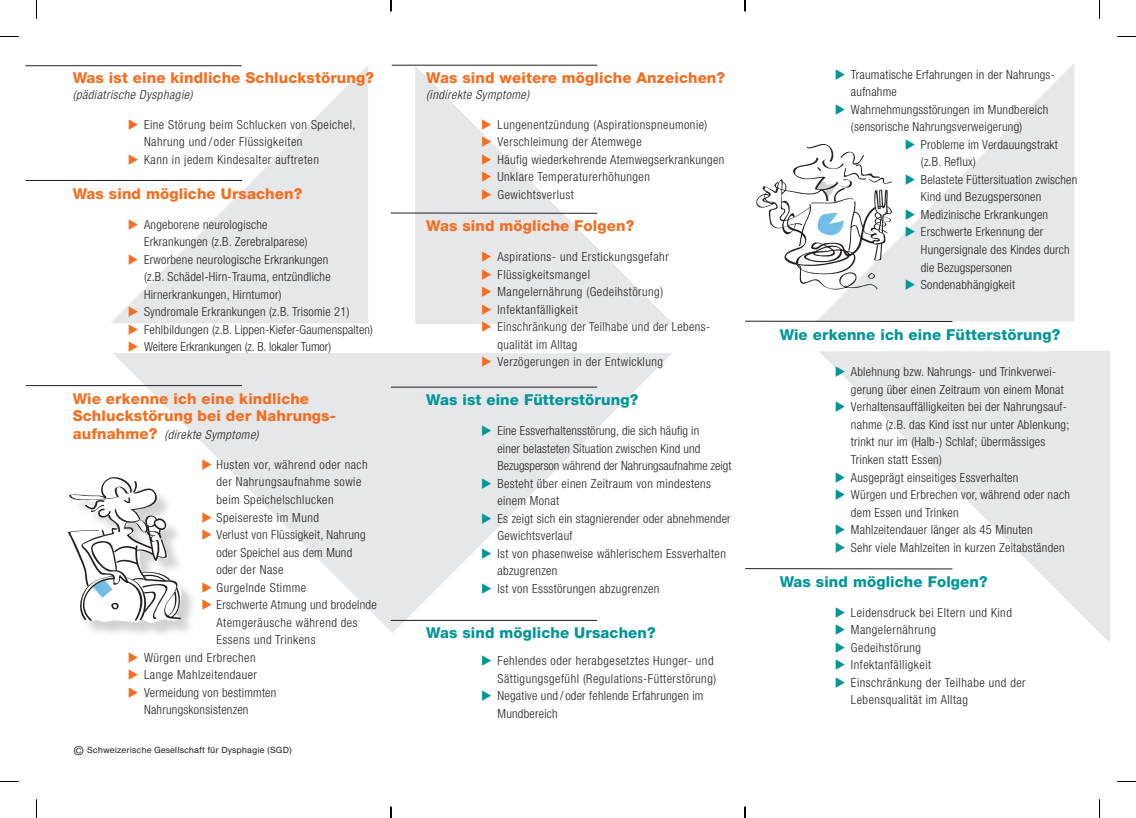
<style>
.page{position:relative;width:1136px;height:818px;background:#fff}
.page>*{position:absolute;margin:0;border:0;box-sizing:border-box;transform-origin:0 0}
.t1{font:800 15px/17.5px "Helvetica Neue";letter-spacing:.01em;color:#f36e21}
.t2{font:800 15px "Helvetica Neue";letter-spacing:.01em;color:#009597}
.t3{font:300 condensed 12.5px/17.5px "Helvetica Neue";letter-spacing:.02em;color:#231f20}
.t4{font:300 condensed 12.5px/17.5px "Helvetica Neue";letter-spacing:.04em;color:#231f20}
.t5{font:italic 300 condensed 12.5px "Helvetica Neue";letter-spacing:.04em;color:#231f20}
.t6{font:300 condensed 12.5px "Helvetica Neue";color:#231f20}
.t7{font:8.75px "Helvetica Greek Upright";color:#231f20}
.s1{color:#f36e21}
.s2{font-weight:800;font-style:normal;font-stretch:normal;font-size:15px;color:#f36e21}
.s3{font-size:12.5px}
.s4{color:#009597}
</style>
<div class="page">
<svg style="left:816px;top:64px;width:258px;height:257px;fill:#e6e7e9"></svg>
<svg style="left:818px;top:351px;width:292px;height:291px;fill:#e6e7e9"></svg>
<svg style="left:415px;top:66px;width:258px;height:258px;fill:#eaebec"></svg>
<svg style="left:110px;top:66px;width:258px;height:257px;fill:#e7e8ea"></svg>
<svg style="left:113px;top:353px;width:559px;height:280px;fill:#e6e7e9"></svg>
<div style="left:551px;top:504px;width:149px;height:15px;background:#fff"></div>
<div style="left:71px;top:479px;width:126px;height:159px;background:#231f20;opacity:.2"></div>
<svg style="left:68px;top:474px;width:116px;height:149px"></svg>
<hr style="left:26px;top:65px;width:216px;height:1px;background:#231f20">
<hr style="left:26px;top:180px;width:216px;height:1px;background:#231f20">
<hr style="left:26px;top:385px;width:216px;height:1px;background:#231f20">
<hr style="left:392px;top:65px;width:205px;height:1px;background:#231f20">
<hr style="left:391px;top:212px;width:206px;height:1px;background:#231f20">
<hr style="left:391px;top:386px;width:206px;height:1px;background:#231f20">
<hr style="left:391px;top:619px;width:206px;height:1px;background:#231f20">
<hr style="left:745px;top:321px;width:207px;height:1px;background:#231f20">
<hr style="left:745px;top:568px;width:207px;height:1px;background:#231f20">
<svg style="left:756px;top:142px;width:138px;height:147px"></svg>
<svg style="left:0;top:36px;width:19px;height:1px"></svg>
<svg style="left:1117px;top:36px;width:19px;height:1px"></svg>
<svg style="left:36px;top:0;width:1px;height:19px"></svg>
<svg style="left:36px;top:799px;width:1px;height:18px"></svg>
<svg style="left:1099px;top:0;width:1px;height:19px"></svg>
<svg style="left:1099px;top:799px;width:1px;height:18px"></svg>
<svg style="left:390px;top:0;width:2px;height:11px"></svg>
<svg style="left:390px;top:806px;width:2px;height:11px"></svg>
<svg style="left:744px;top:0;width:2px;height:11px"></svg>
<svg style="left:744px;top:806px;width:2px;height:11px"></svg>
<svg style="left:916px;top:236px;width:12px;height:1px"></svg>
<svg style="left:139px;top:228px;width:12px;height:1px"></svg>
<svg style="left:139px;top:316px;width:13px;height:1px"></svg>
<svg style="left:492px;top:261px;width:13px;height:1px"></svg>
<p class="t1" style="left:73px;top:69px;width:303px">Was ist eine kindliche Schluckstörung?</p>
<p class="t5" style="left:73px;top:87px;width:121px">(pädiatrische Dysphagie)</p>
<p class="t4" style="left:144px;top:115px;width:213px;text-indent:-16px"><span class="s1">◆</span> Eine Störung beim Schlucken von Speichel,<br>Nahrung und / oder Flüssigkeiten</p>
<p class="t4" style="left:128px;top:150px;width:193px"><span class="s1">◆</span> Kann in jedem Kindesalter auftreten</p>
<p class="t1" style="left:73px;top:184px;width:231px">Was sind mögliche Ursachen?</p>
<p class="t3" style="left:144px;top:215px;width:165px;text-indent:-16px"><span class="s1">◆</span> Angeborene neurologische<br>Erkrankungen (z.B. Zerebralparese)</p>
<p class="t3" style="left:144px;top:250px;width:188px;text-indent:-16px"><span class="s1">◆</span> Erworbene neurologische Erkrankungen (z.B. Schädel-Hirn-Trauma, entzündliche<br>Hirnerkrankungen, Hirntumor)</p>
<p class="t3" style="left:128px;top:303px;width:223px"><span class="s1">◆</span> Syndromale Erkrankungen (z.B. Trisomie 21)</p>
<p class="t3" style="left:128px;top:320px;width:247px"><span class="s1">◆</span> Fehlbildungen (z.B. Lippen-Kiefer-Gaumenspalten)</p>
<p class="t6" style="left:128px;top:339px;width:205px"><span class="s1">◆</span> Weitere Erkrankungen (z. B. lokaler Tumor)</p>
<p class="t1" style="left:73px;top:389px;width:265px">Wie erkenne ich eine kindliche<br>Schluckstörung bei der Nahrungs-</p>
<p class="t5" style="left:73px;top:427px;width:187px"><span class="s2">aufnahme?</span> (direkte Symptome)</p>
<p class="t4" style="left:217px;top:455px;width:153px;text-indent:-15px"><span class="s1">◆</span> Husten vor, während oder nach der Nahrungsaufnahme sowie beim Speichelschlucken</p>
<p class="t4" style="left:202px;top:508px;width:119px"><span class="s1">◆</span> Speisereste im Mund</p>
<p class="t3" style="left:217px;top:525px;width:151px;text-indent:-15px"><span class="s1">◆</span> Verlust von Flüssigkeit, Nahrung oder Speichel aus dem Mund oder der Nase</p>
<p class="t4" style="left:202px;top:578px;width:106px"><span class="s1">◆</span> Gurgelnde Stimme</p>
<p class="t4" style="left:217px;top:595px;width:162px;text-indent:-15px"><span class="s1">◆</span> Erschwerte Atmung und brodelnde<br>Atemgeräusche während des<br>Essens und Trinkens</p>
<p class="t4" style="left:128px;top:648px;width:129px"><span class="s1">◆</span> Würgen und Erbrechen</p>
<p class="t4" style="left:128px;top:665px;width:131px"><span class="s1">◆</span> Lange Mahlzeitendauer</p>
<p class="t3" style="left:144px;top:683px;width:134px;text-indent:-16px"><span class="s1">◆</span> Vermeidung von bestimmten<br>Nahrungskonsistenzen</p>
<p class="t7" style="left:74px;top:744px;width:220px"><span class="s3">©</span> Schweizerische Gesellschaft für Dysphagie (SGD)</p>
<p class="t1" style="left:426px;top:69px;width:300px">Was sind weitere mögliche Anzeichen?</p>
<p class="t5" style="left:426px;top:87px;width:104px">(indirekte Symptome)</p>
<p class="t4" style="left:481px;top:115px;width:228px"><span class="s1">◆</span> Lungenentzündung (Aspirationspneumonie)</p>
<p class="t4" style="left:481px;top:133px;width:162px"><span class="s1">◆</span> Verschleimung der Atemwege</p>
<p class="t3" style="left:481px;top:150px;width:245px"><span class="s1">◆</span> Häufig wiederkehrende Atemwegserkrankungen</p>
<p class="t4" style="left:481px;top:168px;width:170px"><span class="s1">◆</span> Unklare Temperaturerhöhungen</p>
<p class="t4" style="left:481px;top:185px;width:94px"><span class="s1">◆</span> Gewichtsverlust</p>
<p class="t1" style="left:426px;top:217px;width:210px">Was sind mögliche Folgen?</p>
<p class="t4" style="left:481px;top:248px;width:189px"><span class="s1">◆</span> Aspirations- und Erstickungsgefahr</p>
<p class="t4" style="left:481px;top:265px;width:110px"><span class="s1">◆</span> Flüssigkeitsmangel</p>
<p class="t4" style="left:481px;top:283px;width:183px"><span class="s1">◆</span> Mangelernährung (Gedeihstörung)</p>
<p class="t4" style="left:481px;top:300px;width:98px"><span class="s1">◆</span> Infektanfälligkeit</p>
<p class="t3" style="left:497px;top:318px;width:214px;text-indent:-16px"><span class="s1">◆</span> Einschränkung der Teilhabe und der Lebens&shy;qualität im Alltag</p>
<p class="t4" style="left:481px;top:353px;width:183px"><span class="s1">◆</span> Verzögerungen in der Entwicklung</p>
<p class="t2" style="left:426px;top:390px;width:214px">Was ist eine Fütterstörung?</p>
<p class="t3" style="left:497px;top:421px;width:235px;text-indent:-16px"><span class="s4">◆</span> Eine Essverhaltensstörung, die sich häufig in<br>einer belasteten Situation zwischen Kind und<br>Bezugsperson während der Nahrungsaufnahme zeigt</p>
<p class="t3" style="left:497px;top:474px;width:215px;text-indent:-16px"><span class="s4">◆</span> Besteht über einen Zeitraum von mindestens einem Monat</p>
<p class="t3" style="left:497px;top:509px;width:235px;text-indent:-16px"><span class="s4">◆</span> Es zeigt sich ein stagnierender oder abnehmender<br>Gewichtsverlauf</p>
<p class="t3" style="left:497px;top:544px;width:230px;text-indent:-16px"><span class="s4">◆</span> Ist von phasenweise wählerischem Essverhalten abzugrenzen</p>
<p class="t3" style="left:481px;top:579px;width:180px"><span class="s4">◆</span> Ist von Essstörungen abzugrenzen</p>
<p class="t2" style="left:426px;top:623px;width:231px">Was sind mögliche Ursachen?</p>
<p class="t4" style="left:481px;top:651px;width:236px;text-align:right"><span class="s4">◆</span> Fehlendes oder herabgesetztes Hunger- und<br>Sättigungsgefühl (Regulations-Fütterstörung)</p>
<p class="t3" style="left:497px;top:686px;width:207px;text-indent:-16px"><span class="s4">◆</span> Negative und / oder fehlende Erfahrungen im<br>Mundbereich</p>
<p class="t3" style="left:851px;top:65px;width:205px;text-indent:-16px"><span class="s4">◆</span> Traumatische Erfahrungen in der Nahrungs&shy;aufnahme</p>
<p class="t3" style="left:851px;top:100px;width:199px;text-indent:-16px"><span class="s4">◆</span> Wahrnehmungsstörungen im Mundbereich (sensorische Nahrungsverweigerung)</p>
<p class="t3" style="left:921px;top:135px;width:138px;text-indent:-16px"><span class="s4">◆</span> Probleme im Verdauungstrakt (z.B. Reflux)</p>
<p class="t3" style="left:921px;top:170px;width:158px;text-indent:-16px"><span class="s4">◆</span> Belastete Füttersituation zwischen<br>Kind und Bezugspersonen</p>
<p class="t3" style="left:905px;top:205px;width:145px"><span class="s4">◆</span> Medizinische Erkrankungen</p>
<p class="t3" style="left:921px;top:223px;width:150px;text-indent:-16px"><span class="s4">◆</span> Erschwerte Erkennung der<br>Hungersignale des Kindes durch die Bezugspersonen</p>
<p class="t3" style="left:905px;top:275px;width:112px"><span class="s4">◆</span> Sondenabhängigkeit</p>
<p class="t2" style="left:780px;top:326px;width:282px">Wie erkenne ich eine Fütterstörung?</p>
<p class="t3" style="left:851px;top:363px;width:214px;text-indent:-16px"><span class="s4">◆</span> Ablehnung bzw. Nahrungs- und Trinkverwei&shy;gerung über einen Zeitraum von einem Monat</p>
<p class="t3" style="left:851px;top:398px;width:220px;text-indent:-16px"><span class="s4">◆</span> Verhaltensauffälligkeiten bei der Nahrungsauf&shy;nahme (z.B. das Kind isst nur unter Ablenkung; trinkt nur im (Halb-) Schlaf; übermässiges Trinken statt Essen)</p>
<p class="t3" style="left:835px;top:468px;width:185px"><span class="s4">◆</span> Ausgeprägt einseitiges Essverhalten</p>
<p class="t3" style="left:851px;top:485px;width:220px;text-indent:-16px"><span class="s4">◆</span> Würgen und Erbrechen vor, während oder nach dem Essen und Trinken</p>
<p class="t3" style="left:835px;top:520px;width:200px"><span class="s4">◆</span> Mahlzeitendauer länger als 45 Minuten</p>
<p class="t3" style="left:835px;top:538px;width:231px"><span class="s4">◆</span> Sehr viele Mahlzeiten in kurzen Zeitabständen</p>
<p class="t2" style="left:780px;top:572px;width:210px">Was sind mögliche Folgen?</p>
<p class="t4" style="left:835px;top:603px;width:179px"><span class="s4">◆</span> Leidensdruck bei Eltern und Kind</p>
<p class="t4" style="left:835px;top:620px;width:103px"><span class="s4">◆</span> Mangelernährung</p>
<p class="t4" style="left:835px;top:638px;width:88px"><span class="s4">◆</span> Gedeihstörung</p>
<p class="t4" style="left:835px;top:655px;width:98px"><span class="s4">◆</span> Infektanfälligkeit</p>
<p class="t4" style="left:851px;top:673px;width:176px;text-indent:-16px"><span class="s4">◆</span> Einschränkung der Teilhabe und der<br>Lebensqualität im Alltag</p>
</div>
